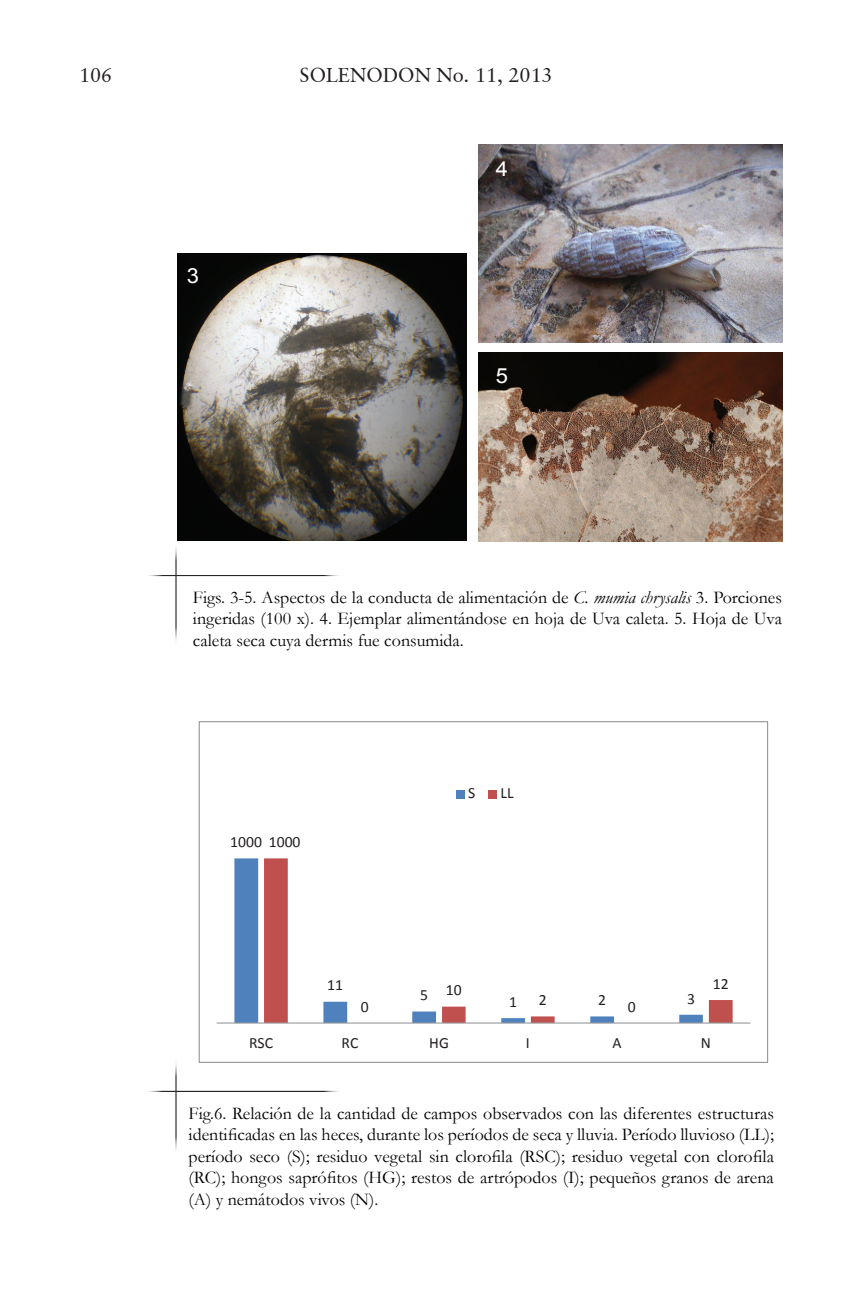
<style>
.page{position:relative;width:864px;height:1296px;background:#fff}
.page>*{position:absolute;margin:0;border:0;box-sizing:border-box;transform-origin:0 0}
.Body{font:20.8px "Arial";color:#fff;scale:1.05 1}
.t1{font:20px "Classical Garamond BT";color:#231f20}
.Normal_wrd_13{font:18px/21.6px "Garamond";color:#000101;text-align:justify}
.t2{font:15.6px "Calibri";color:#231f20}
.s1{font-style:italic}
</style>
<div class="page">
<img style="left:177px;top:253px;width:289px;height:288px">
<img style="left:478px;top:145px;width:304px;height:198px">
<img style="left:478px;top:352px;width:304px;height:189px">
<svg style="left:234px;top:858px;width:25px;height:164px;fill:#4f81bd"></svg>
<svg style="left:264px;top:858px;width:469px;height:164px"></svg>
<hr style="left:217px;top:1022px;width:533px;height:2px;background:#989a9d">
<div style="left:456px;top:790px;width:9px;height:8px;background:#4f81bd"></div>
<div style="left:488px;top:790px;width:9px;height:8px;background:#c0504d"></div>
<div style="left:173px;top:548px;width:5px;height:99px;background:#231f20;opacity:.75"></div>
<div style="left:142px;top:574px;width:202px;height:5px;background:#231f20;opacity:.75"></div>
<div style="left:173px;top:1064px;width:5px;height:92px;background:#231f20;opacity:.75"></div>
<div style="left:142px;top:1089px;width:202px;height:5px;background:#231f20;opacity:.75"></div>
<p class="t1" style="left:79px;top:62px;width:35px">106</p>
<p class="t1" style="left:300px;top:62px;width:255px">SOLENODON No. 11, 2013</p>
<p class="Body" style="left:187px;top:263px;width:13px">3</p>
<p class="Body" style="left:496px;top:155px;width:13px">4</p>
<p class="Body" style="left:496px;top:362px;width:13px">5</p>
<p class="Normal_wrd_13" style="left:193px;top:586px;width:591px">Figs. 3-5. Aspectos de la conducta de alimentación de <span class="s1">C. mumia chrysalis</span> 3. Porciones ingeridas (100 x). 4. Ejemplar alimentándose en hoja de Uva caleta. 5. Hoja de Uva caleta seca cuya dermis fue consumida.</p>
<p class="t2" style="left:230px;top:832px;width:72px">1000 1000</p>
<p class="t2" style="left:327px;top:975px;width:17px">11</p>
<p class="t2" style="left:361px;top:997px;width:9px">0</p>
<p class="t2" style="left:468px;top:783px;width:9px">S</p>
<p class="t2" style="left:500px;top:783px;width:15px">LL</p>
<p class="t2" style="left:420px;top:985px;width:9px">5</p>
<p class="t2" style="left:446px;top:980px;width:17px">10</p>
<p class="t2" style="left:509px;top:992px;width:9px">1</p>
<p class="t2" style="left:598px;top:990px;width:9px">2</p>
<p class="t2" style="left:687px;top:989px;width:9px">3</p>
<p class="t2" style="left:539px;top:990px;width:9px">2</p>
<p class="t2" style="left:628px;top:997px;width:9px">0</p>
<p class="t2" style="left:713px;top:974px;width:17px">12</p>
<p class="t2" style="left:249px;top:1033px;width:25px">RSC</p>
<p class="t2" style="left:342px;top:1033px;width:18px">RC</p>
<p class="t2" style="left:429px;top:1033px;width:21px">HG</p>
<p class="t2" style="left:526px;top:1033px;width:5px">I</p>
<p class="t2" style="left:612px;top:1033px;width:11px">A</p>
<p class="t2" style="left:701px;top:1033px;width:12px">N</p>
<p class="Normal_wrd_13" style="left:189px;top:1102px;width:587px">Fig.6. Relación de la cantidad de campos observados con las diferentes estructuras identificadas en las heces, durante los períodos de seca y lluvia. Período lluvioso (LL); período seco (S); residuo vegetal sin clorofila (RSC); residuo vegetal con clorofila (RC); hongos saprófitos (HG); restos de artrópodos (I); pequeños granos de arena (A) y nemátodos vivos (N).</p>
</div>
